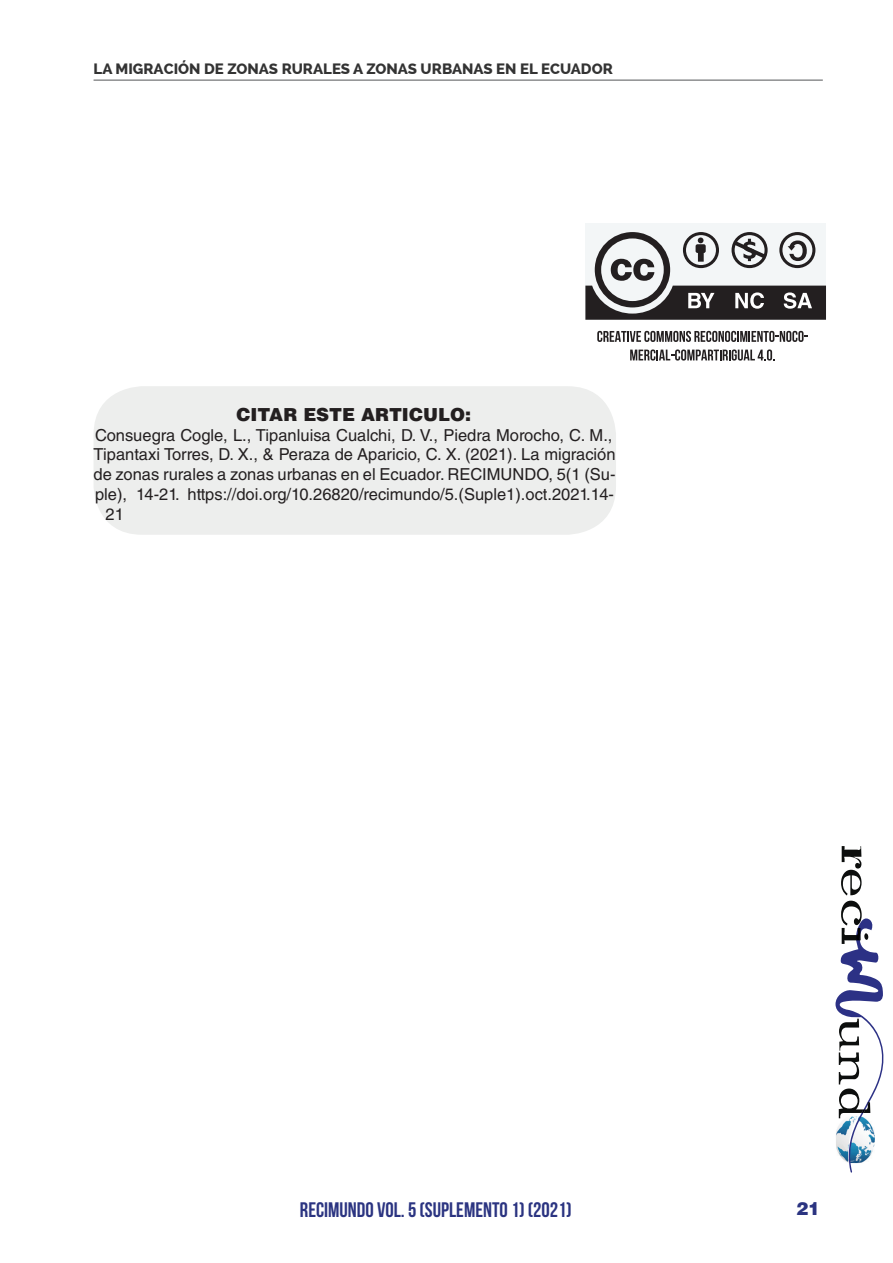
<style>
.page{position:relative;width:893px;height:1263px;background:#fff}
.page>*{position:absolute;margin:0;border:0;box-sizing:border-box;transform-origin:0 0}
.t1{font:700 21px "Bebas Neue";color:#2b3481}
.t2{font:900 18px "Helvetica LT Std";color:#231f20}
.t3{font:900 18px "Helvetica LT Std";color:#2b3481}
.t4{font:16.5px "Helvetica LT Std";color:#231f20}
.t5{font:800 15px "Raleway";color:#333}
</style>
<div class="page">
<hr style="left:94px;top:80px;width:729px;height:1px;background:#545557">
<svg style="left:841px;top:846px;width:20px;height:49px"></svg>
<svg style="left:835px;top:901px;width:49px;height:272px"></svg>
<div style="left:94px;top:386px;width:522px;height:149px;background:#edeeed;border-radius:49px"></div>
<svg style="left:597px;top:331px;width:211px;height:11px"></svg>
<svg style="left:630px;top:349px;width:145px;height:12px"></svg>
<div style="left:585px;top:223px;width:241px;height:97px;background:#f3f6f7"></div>
<svg style="left:585px;top:232px;width:241px;height:88px"></svg>
<p class="t5" style="left:94px;top:60px;width:521px">LA MIGRACIÓN DE ZONAS RURALES A ZONAS URBANAS EN EL ECUADOR</p>
<p class="t2" style="left:237px;top:402px;width:236px">CITAR ESTE ARTICULO:</p>
<p class="t4" style="left:95px;top:425px;width:519px">Consuegra Cogle, L., Tipanluisa Cualchi, D. V., Piedra Morocho, C. M.,</p>
<p class="t4" style="left:94px;top:445px;width:524px">Tipantaxi Torres, D. X., &amp; Peraza de Aparicio, C. X. (2021). La migración</p>
<p class="t4" style="left:94px;top:465px;width:524px">de zonas rurales a zonas urbanas en el Ecuador. RECIMUNDO, 5(1 (Su-</p>
<p class="t4" style="left:95px;top:485px;width:520px">ple), 14-21. https://doi.org/10.26820/recimundo/5.(Suple1).oct.2021.14-</p>
<p class="t4" style="left:106px;top:504px;width:20px">21</p>
<p class="t1" style="left:300px;top:1198px;width:273px">RECIMUNDO VOL. 5 (SUPLEMENTO 1) (2021)</p>
<p class="t3" style="left:796px;top:1197px;width:26px">21</p>
</div>
